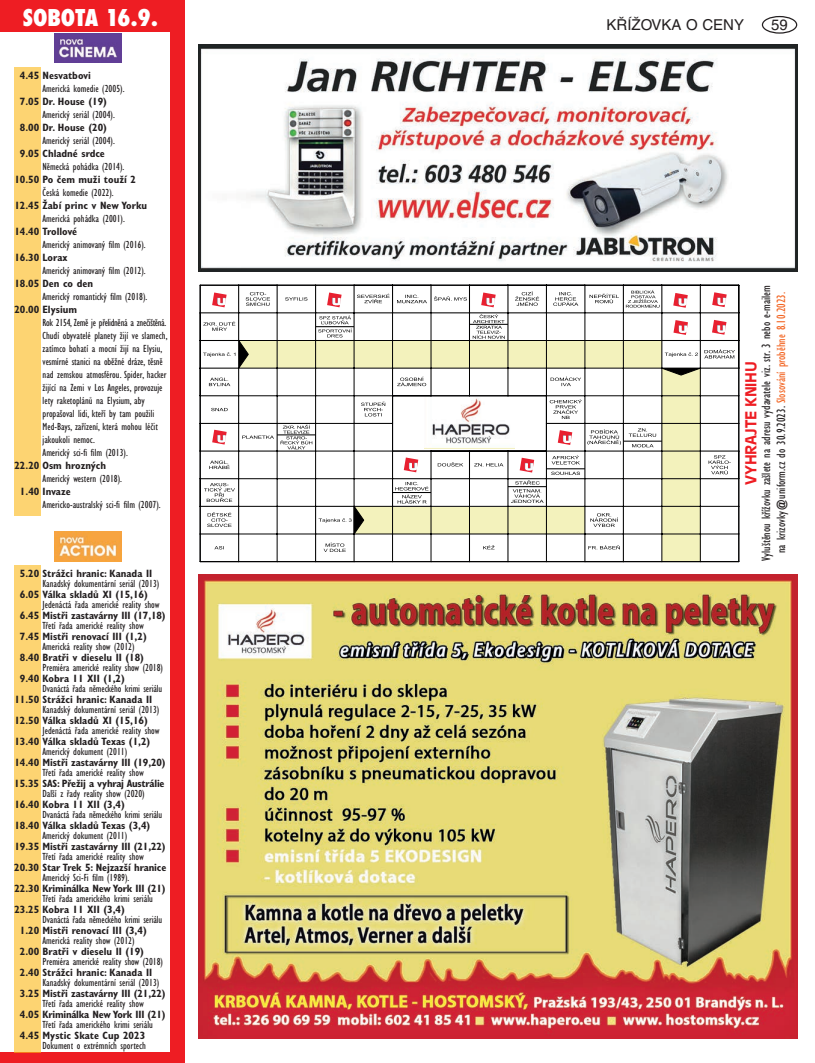
<style>
.page{position:relative;width:815px;height:1063px;background:#fff}
.page>*{position:absolute;margin:0;border:0;box-sizing:border-box;transform-origin:0 0}
.t1{font:800 condensed 22.5px "Futura";color:#fff}
.t2{font:15px "Helvetica CE";color:#231f20}
.t3{font:700 15px "Antique Olive CE";letter-spacing:-.01em;color:#ee1d23}
.t4{font:condensed 12.5px/15px "Gill Sans CE";color:#231f20;text-align:center}
.t5{font:condensed 10.62px/13px "Gill Sans CE";color:#231f20}
.t6{font:700 condensed 10.62px "Gill Sans CE";color:#231f20}
.t7{font:700 condensed 10.62px "Gill Sans CE";letter-spacing:-.02em;color:#231f20}
.s1{color:#f36421}
</style>
<div class="page">
<div style="left:762px;top:16px;width:35px;height:18px;border:1px solid #231f20;border-radius:50%"></div>
<div style="left:0;top:0;width:184px;height:32px;background:#ee1d23"></div>
<img style="left:54px;top:34px;width:67px;height:29px">
<div style="left:170px;top:0;width:14px;height:1063px;background:#ee1d23"></div>
<div style="left:0;top:1052px;width:174px;height:11px;background:#ee1d23"></div>
<div style="left:14px;top:67px;width:27px;height:449px;background:#fdd472"></div>
<img style="left:54px;top:532px;width:67px;height:29px">
<div style="left:14px;top:565px;width:27px;height:487px;background:#fdd472"></div>
<img style="left:198px;top:574px;width:599px;height:464px">
<img style="left:198px;top:44px;width:599px;height:227px">
<svg style="left:200px;top:285px;width:540px;height:277px"></svg>
<img style="left:424px;top:397px;width:91px;height:51px">
<h1 class="t1" style="left:23px;top:2px;width:137px">SOBOTA 16.9.</h1>
<h2 class="t2" style="left:606px;top:16px;width:139px">KŘÍŽOVKA O CENY</h2>
<h2 class="t2" style="left:771px;top:16px;width:18px">59</h2>
<p class="t6" style="left:20px;top:69px;width:73px">4.45 Nesvatbovi</p>
<p class="t5" style="left:43px;top:82px;width:84px">Americká komedie (2005).</p>
<p class="t6" style="left:20px;top:95px;width:89px">7.05 Dr. House (19)</p>
<p class="t5" style="left:43px;top:108px;width:74px">Americký seriál (2004).</p>
<p class="t6" style="left:20px;top:121px;width:89px">8.00 Dr. House (20)</p>
<p class="t5" style="left:43px;top:134px;width:74px">Americký seriál (2004).</p>
<p class="t6" style="left:20px;top:147px;width:87px">9.05 Chladné srdce</p>
<p class="t5" style="left:43px;top:160px;width:83px">Německá pohádka (2014).</p>
<p class="t6" style="left:14px;top:173px;width:123px">10.50 Po čem muži touží 2</p>
<p class="t5" style="left:43px;top:186px;width:73px">Česká komedie (2022).</p>
<p class="t6" style="left:14px;top:199px;width:134px">12.45 Žabí princ v New Yorku</p>
<p class="t5" style="left:43px;top:212px;width:84px">Americká pohádka (2001).</p>
<p class="t6" style="left:14px;top:225px;width:64px">14.40 Trollové</p>
<p class="t5" style="left:43px;top:238px;width:105px">Americký animovaný film (2016).</p>
<p class="t6" style="left:14px;top:251px;width:55px">16.30 Lorax</p>
<p class="t5" style="left:43px;top:264px;width:105px">Americký animovaný film (2012).</p>
<p class="t6" style="left:14px;top:277px;width:80px">18.05 Den co den</p>
<p class="t5" style="left:43px;top:290px;width:106px">Americký romantický film (2018).</p>
<p class="t6" style="left:14px;top:303px;width:64px">20.00 Elysium</p>
<p class="t5" style="left:43px;top:316px;width:127px">Rok 2154, Země je přelidněná a znečištěná.<br>Chudí obyvatelé planety žijí ve slamech, zatímco bohatí a mocní žijí na Elysiu, vesmírné stanici na oběžné dráze, těsně nad zemskou atmosférou. Spider, hacker žijící na Zemi v Los Angeles, provozuje lety raketoplánů na Elysium, aby propašoval lidi, kteří by tam použili Med-Bays, zařízení, která mohou léčit jakoukoli nemoc.<br>Americký sci-fi film (2013).</p>
<p class="t6" style="left:14px;top:459px;width:93px">22.20 Osm hrozných</p>
<p class="t5" style="left:43px;top:472px;width:81px">Americký western (2018).</p>
<p class="t6" style="left:20px;top:485px;width:52px">1.40 Invaze</p>
<p class="t5" style="left:43px;top:498px;width:120px">Americko-australský sci-fi film (2007).</p>
<p class="t6" style="left:20px;top:567px;width:134px">5.20 Strážci hranic: Kanada II</p>
<p class="t5" style="left:43px;top:577px;width:118px">Kanadský dokumentární seriál (2013)</p>
<p class="t6" style="left:20px;top:588px;width:130px">6.05 Válka skladů XI (15,16)</p>
<p class="t5" style="left:43px;top:598px;width:118px">Jedenáctá řada americké reality show</p>
<p class="t6" style="left:20px;top:609px;width:147px">6.45 Mistři zastavárny III (17,18)</p>
<p class="t5" style="left:43px;top:619px;width:103px">Třetí řada americké reality show</p>
<p class="t6" style="left:20px;top:630px;width:128px">7.45 Mistři renovací III (1,2)</p>
<p class="t5" style="left:43px;top:640px;width:94px">Americká reality show (2012)</p>
<p class="t6" style="left:20px;top:651px;width:126px">8.40 Bratři v dieselu II (18)</p>
<p class="t5" style="left:43px;top:661px;width:122px">Premiéra americké reality show (2018)</p>
<p class="t6" style="left:20px;top:672px;width:106px">9.40 Kobra 11 XII (1,2)</p>
<p class="t5" style="left:43px;top:682px;width:121px">Dvanáctá řada německého krimi seriálu</p>
<p class="t6" style="left:14px;top:693px;width:139px">11.50 Strážci hranic: Kanada II</p>
<p class="t5" style="left:43px;top:703px;width:118px">Kanadský dokumentární seriál (2013)</p>
<p class="t6" style="left:14px;top:714px;width:135px">12.50 Válka skladů XI (15,16)</p>
<p class="t5" style="left:43px;top:724px;width:118px">Jedenáctá řada americké reality show</p>
<p class="t6" style="left:14px;top:735px;width:138px">13.40 Válka skladů Texas (1,2)</p>
<p class="t5" style="left:43px;top:745px;width:86px">Americký dokument (2011)</p>
<p class="t6" style="left:14px;top:756px;width:153px">14.40 Mistři zastavárny III (19,20)</p>
<p class="t5" style="left:43px;top:766px;width:103px">Třetí řada americké reality show</p>
<p class="t7" style="left:14px;top:777px;width:152px">15.35 SAS: Přežij a vyhraj Austrálie</p>
<p class="t5" style="left:43px;top:787px;width:104px">Další z řady reality show (2020)</p>
<p class="t6" style="left:14px;top:798px;width:112px">16.40 Kobra 11 XII (3,4)</p>
<p class="t5" style="left:43px;top:808px;width:121px">Dvanáctá řada německého krimi seriálu</p>
<p class="t6" style="left:14px;top:819px;width:138px">18.40 Válka skladů Texas (3,4)</p>
<p class="t5" style="left:43px;top:829px;width:86px">Americký dokument (2011)</p>
<p class="t6" style="left:14px;top:840px;width:153px">19.35 Mistři zastavárny III (21,22)</p>
<p class="t5" style="left:43px;top:850px;width:103px">Třetí řada americké reality show</p>
<p class="t6" style="left:14px;top:861px;width:154px">20.30 Star Trek 5: Nejzazší hranice</p>
<p class="t5" style="left:43px;top:871px;width:88px">Americký Sci-Fi film (1989).</p>
<p class="t7" style="left:14px;top:882px;width:153px">22.30 Kriminálka New York III (21)</p>
<p class="t5" style="left:43px;top:892px;width:112px">Třetí řada amerického krimi seriálu</p>
<p class="t6" style="left:14px;top:903px;width:112px">23.25 Kobra 11 XII (3,4)</p>
<p class="t5" style="left:43px;top:913px;width:121px">Dvanáctá řada německého krimi seriálu</p>
<p class="t6" style="left:20px;top:924px;width:128px">1.20 Mistři renovací III (3,4)</p>
<p class="t5" style="left:43px;top:934px;width:94px">Americká reality show (2012)</p>
<p class="t6" style="left:20px;top:945px;width:126px">2.00 Bratři v dieselu II (19)</p>
<p class="t5" style="left:43px;top:955px;width:122px">Premiéra americké reality show (2018)</p>
<p class="t6" style="left:20px;top:966px;width:134px">2.40 Strážci hranic: Kanada II</p>
<p class="t5" style="left:43px;top:976px;width:118px">Kanadský dokumentární seriál (2013)</p>
<p class="t6" style="left:20px;top:987px;width:147px">3.25 Mistři zastavárny III (21,22)</p>
<p class="t5" style="left:43px;top:997px;width:103px">Třetí řada americké reality show</p>
<p class="t7" style="left:20px;top:1008px;width:147px">4.05 Kriminálka New York III (21)</p>
<p class="t5" style="left:43px;top:1018px;width:112px">Třetí řada amerického krimi seriálu</p>
<p class="t6" style="left:20px;top:1029px;width:127px">4.45 Mystic Skate Cup 2023</p>
<p class="t5" style="left:43px;top:1039px;width:105px">Dokument o extrémních sportech</p>
<p class="t4" style="left:759px;top:561px;width:277px;rotate:-90deg">Vyluštěnou křížovku zašlete na adresu vydavatele viz. str. 3 nebo e-mailem na krizovky@uniform.cz do 30.9.2023. <span class="s1">Slosování proběhne 8.10.2023.</span></p>
<h2 class="t3" style="left:742px;top:485px;width:125px;rotate:-90deg">VYHRAJTE KNIHU</h2>
</div>
